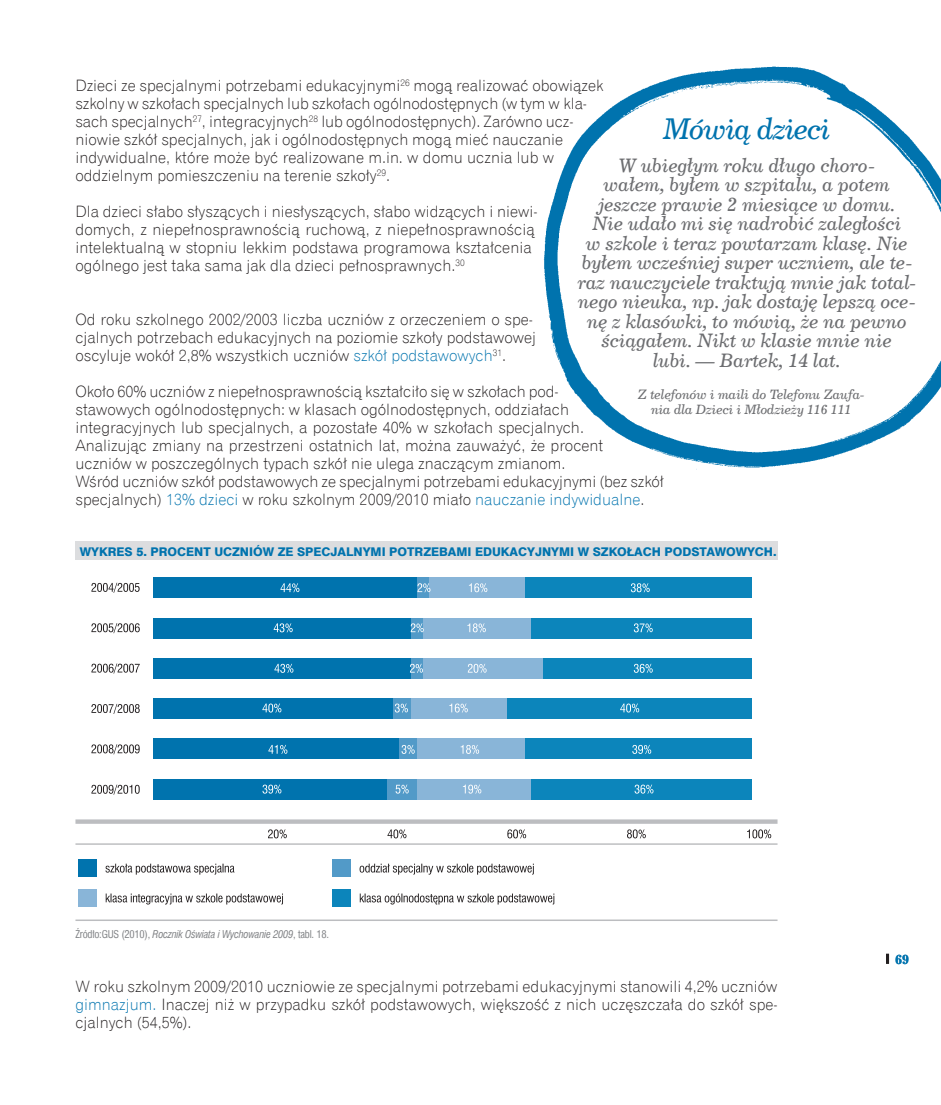
<style>
.page{position:relative;width:941px;height:1105px;background:#fff}
.page>*{position:absolute;margin:0;border:0;box-sizing:border-box;transform-origin:0 0}
.t1{font:italic 30px "Century 731 EU";letter-spacing:-.04em;color:#0073ae}
.t2{font:italic 19.5px/19.5px "Century 731 EU";letter-spacing:-.01em;color:#6c6d70;text-align:center}
.t3{font:15.75px/18px "Gothic 720 Lt EU";color:#231f20}
.t4{font:italic 13.5px/15px "Century 731 EU";letter-spacing:-.015em;color:#6c6d70;text-align:center}
.t5{font:700 13.5px "Century 731 EU";color:#0073ae}
.t6{font:12px "Swis 721 Hv EU";color:#0073ae}
.t7{font:italic 10.5px "Swis 721 Cn EU";letter-spacing:-.02em;color:#808285}
.s1{color:#0073ae}
.s2{font-style:normal}
</style>
<div class="page">
<svg style="left:886px;top:954px;width:2px;height:10px"></svg>
<div style="left:75px;top:541px;width:702px;height:18px;background:#dcdddf"></div>
<img style="left:543px;top:66px;width:397px;height:404px">
<div style="left:524px;top:577px;width:228px;height:21px;background:#0c85bb"></div>
<div style="left:429px;top:577px;width:95px;height:21px;background:#89b5d8"></div>
<div style="left:417px;top:577px;width:12px;height:21px;background:#529ac8"></div>
<div style="left:154px;top:577px;width:263px;height:21px;background:#0073ae"></div>
<div style="left:530px;top:618px;width:222px;height:20px;background:#0c85bb"></div>
<div style="left:423px;top:618px;width:107px;height:20px;background:#89b5d8"></div>
<div style="left:411px;top:618px;width:12px;height:20px;background:#529ac8"></div>
<div style="left:154px;top:618px;width:257px;height:20px;background:#0073ae"></div>
<div style="left:542px;top:658px;width:210px;height:20px;background:#0c85bb"></div>
<div style="left:423px;top:658px;width:119px;height:20px;background:#89b5d8"></div>
<div style="left:411px;top:658px;width:12px;height:20px;background:#529ac8"></div>
<div style="left:154px;top:658px;width:257px;height:20px;background:#0073ae"></div>
<div style="left:506px;top:698px;width:246px;height:21px;background:#0c85bb"></div>
<div style="left:411px;top:698px;width:95px;height:21px;background:#89b5d8"></div>
<div style="left:393px;top:698px;width:18px;height:21px;background:#529ac8"></div>
<div style="left:154px;top:698px;width:239px;height:21px;background:#0073ae"></div>
<div style="left:524px;top:739px;width:228px;height:20px;background:#0c85bb"></div>
<div style="left:417px;top:739px;width:107px;height:20px;background:#89b5d8"></div>
<div style="left:399px;top:739px;width:18px;height:20px;background:#529ac8"></div>
<div style="left:154px;top:739px;width:245px;height:20px;background:#0073ae"></div>
<div style="left:530px;top:779px;width:222px;height:20px;background:#0c85bb"></div>
<div style="left:417px;top:779px;width:113px;height:20px;background:#89b5d8"></div>
<div style="left:387px;top:779px;width:30px;height:20px;background:#529ac8"></div>
<div style="left:154px;top:779px;width:233px;height:20px;background:#0073ae"></div>
<svg style="left:747px;top:829px;width:24px;height:9px"></svg>
<svg style="left:268px;top:829px;width:19px;height:9px"></svg>
<svg style="left:387px;top:829px;width:19px;height:9px"></svg>
<svg style="left:507px;top:829px;width:19px;height:9px"></svg>
<svg style="left:627px;top:829px;width:18px;height:9px"></svg>
<div style="left:78px;top:859px;width:19px;height:18px;background:#0073ae"></div>
<svg style="left:105px;top:864px;width:129px;height:11px"></svg>
<div style="left:332px;top:859px;width:19px;height:18px;background:#529ac8"></div>
<svg style="left:359px;top:864px;width:174px;height:11px"></svg>
<div style="left:75px;top:819px;width:702px;height:5px;background:#bcbdc0"></div>
<hr style="left:75px;top:843px;width:702px;height:2px;background:#bcbdc0">
<div style="left:78px;top:889px;width:19px;height:18px;background:#89b5d8"></div>
<svg style="left:106px;top:893px;width:177px;height:11px"></svg>
<div style="left:332px;top:889px;width:19px;height:18px;background:#0c85bb"></div>
<svg style="left:360px;top:893px;width:194px;height:11px"></svg>
<svg style="left:91px;top:583px;width:49px;height:10px"></svg>
<svg style="left:91px;top:623px;width:49px;height:10px"></svg>
<svg style="left:91px;top:663px;width:49px;height:11px"></svg>
<svg style="left:91px;top:704px;width:49px;height:10px"></svg>
<svg style="left:91px;top:744px;width:49px;height:10px"></svg>
<svg style="left:91px;top:785px;width:49px;height:10px"></svg>
<svg style="left:280px;top:583px;width:19px;height:9px"></svg>
<svg style="left:417px;top:583px;width:13px;height:9px"></svg>
<svg style="left:469px;top:583px;width:18px;height:9px"></svg>
<svg style="left:630px;top:583px;width:19px;height:9px"></svg>
<svg style="left:274px;top:623px;width:18px;height:9px"></svg>
<svg style="left:410px;top:623px;width:13px;height:9px"></svg>
<svg style="left:467px;top:623px;width:19px;height:9px"></svg>
<svg style="left:633px;top:623px;width:19px;height:9px"></svg>
<svg style="left:274px;top:664px;width:19px;height:9px"></svg>
<svg style="left:410px;top:664px;width:13px;height:9px"></svg>
<svg style="left:468px;top:664px;width:18px;height:9px"></svg>
<svg style="left:633px;top:664px;width:19px;height:9px"></svg>
<svg style="left:262px;top:703px;width:19px;height:9px"></svg>
<svg style="left:395px;top:703px;width:13px;height:9px"></svg>
<svg style="left:449px;top:703px;width:18px;height:9px"></svg>
<svg style="left:620px;top:703px;width:19px;height:9px"></svg>
<svg style="left:268px;top:745px;width:19px;height:9px"></svg>
<svg style="left:401px;top:745px;width:13px;height:9px"></svg>
<svg style="left:460px;top:745px;width:19px;height:9px"></svg>
<svg style="left:632px;top:745px;width:19px;height:9px"></svg>
<svg style="left:262px;top:785px;width:19px;height:9px"></svg>
<svg style="left:395px;top:785px;width:13px;height:9px"></svg>
<svg style="left:463px;top:785px;width:18px;height:9px"></svg>
<svg style="left:634px;top:785px;width:19px;height:9px"></svg>
<hr style="left:75px;top:919px;width:702px;height:2px;background:#bcbdc0">
<p class="t3" style="left:75px;top:77px;width:529px">Dzieci ze specjalnymi potrzebami edukacyjnymi<sup>26</sup> mogą realizować obowiązek szkolny w szkołach specjalnych lub szkołach ogólnodostępnych (w tym w kla&shy;sach specjalnych<sup>27</sup>, integracyjnych<sup>28</sup> lub ogólnodostępnych). Zarówno ucz&shy;niowie szkół specjalnych, jak i ogólnodostępnych mogą mieć nauczanie indywidualne, które może być realizowane m.in. w domu ucznia lub w oddzielnym pomieszczeniu na terenie szkoły<sup>29</sup>.</p>
<p class="t3" style="left:75px;top:203px;width:463px">Dla dzieci słabo słyszących i niesłyszących, słabo widzących i niewi&shy;domych, z niepełnosprawnością ruchową, z niepełnosprawnością intelektualną w stopniu lekkim podstawa programowa kształcenia ogólnego jest taka sama jak dla dzieci pełnosprawnych.<sup>30</sup></p>
<p class="t3" style="left:75px;top:311px;width:462px">Od roku szkolnego 2002/2003 liczba uczniów z orzeczeniem o spe&shy;cjalnych potrzebach edukacyjnych na poziomie szkoły podstawowej oscyluje wokół 2,8% wszystkich uczniów <span class="s1">szkół podstawowych</span><sup>31</sup>.</p>
<p class="t3" style="left:75px;top:383px;width:590px">Około 60% uczniów z niepełnosprawnością kształciło się w szkołach pod-<br>stawowych ogólnodostępnych: w klasach ogólnodostępnych, oddziałach integracyjnych lub specjalnych, a pozostałe 40% w szkołach specjalnych.<br>Analizując zmiany na przestrzeni ostatnich lat, można zauważyć, że procent<br>uczniów w poszczególnych typach szkół nie ulega znaczącym zmianom.<br>Wśród uczniów szkół podstawowych ze specjalnymi potrzebami edukacyjnymi (bez szkół specjalnych) <span class="s1">13% dzieci</span> w roku szkolnym 2009/2010 miało <span class="s1">nauczanie indywidualne</span>.</p>
<p class="t6" style="left:80px;top:544px;width:698px">WYKRES 5. PROCENT UCZNIÓW ZE SPECJALNYMI POTRZEBAMI EDUKACYJNYMI W SZKOŁACH PODSTAWOWYCH.</p>
<h1 class="t1" style="left:663px;top:110px;width:169px">Mówią dzieci</h1>
<p class="t2" style="left:577px;top:156px;width:340px">W ubiegłym roku długo choro-<br>wałem, byłem w szpitalu, a potem jeszcze prawie 2 miesiące w domu.<br>Nie udało mi się nadrobić zaległości<br>w szkole i teraz powtarzam klasę. Nie byłem wcześniej super uczniem, ale te&shy;raz nauczyciele traktują mnie jak total&shy;nego nieuka, np. jak dostaję lepszą oce&shy;nę z klasówki, to mówią, że na pewno ściągałem. Nikt w klasie mnie nie<br>lubi. — Bartek, 14 lat.</p>
<p class="t4" style="left:637px;top:387px;width:228px">Z telefonów i maili do Telefonu Zaufa&shy;nia dla Dzieci i Młodzieży 116 111</p>
<p class="t7" style="left:75px;top:927px;width:255px"><span class="s2">Źródło:GUS (2010),</span> Rocznik Oświata i Wychowanie 2009<span class="s2">, tabl. 18.</span></p>
<p class="t3" style="left:75px;top:977px;width:703px;text-align:justify">W roku szkolnym 2009/2010 uczniowie ze specjalnymi potrzebami edukacyjnymi stanowili 4,2% uczniów <span class="s1">gimnazjum.</span> Inaczej niż w przypadku szkół podstawowych, większość z nich uczęszczała do szkół spe&shy;cjalnych (54,5%).</p>
<p class="t5" style="left:894px;top:951px;width:16px">69</p>
</div>
